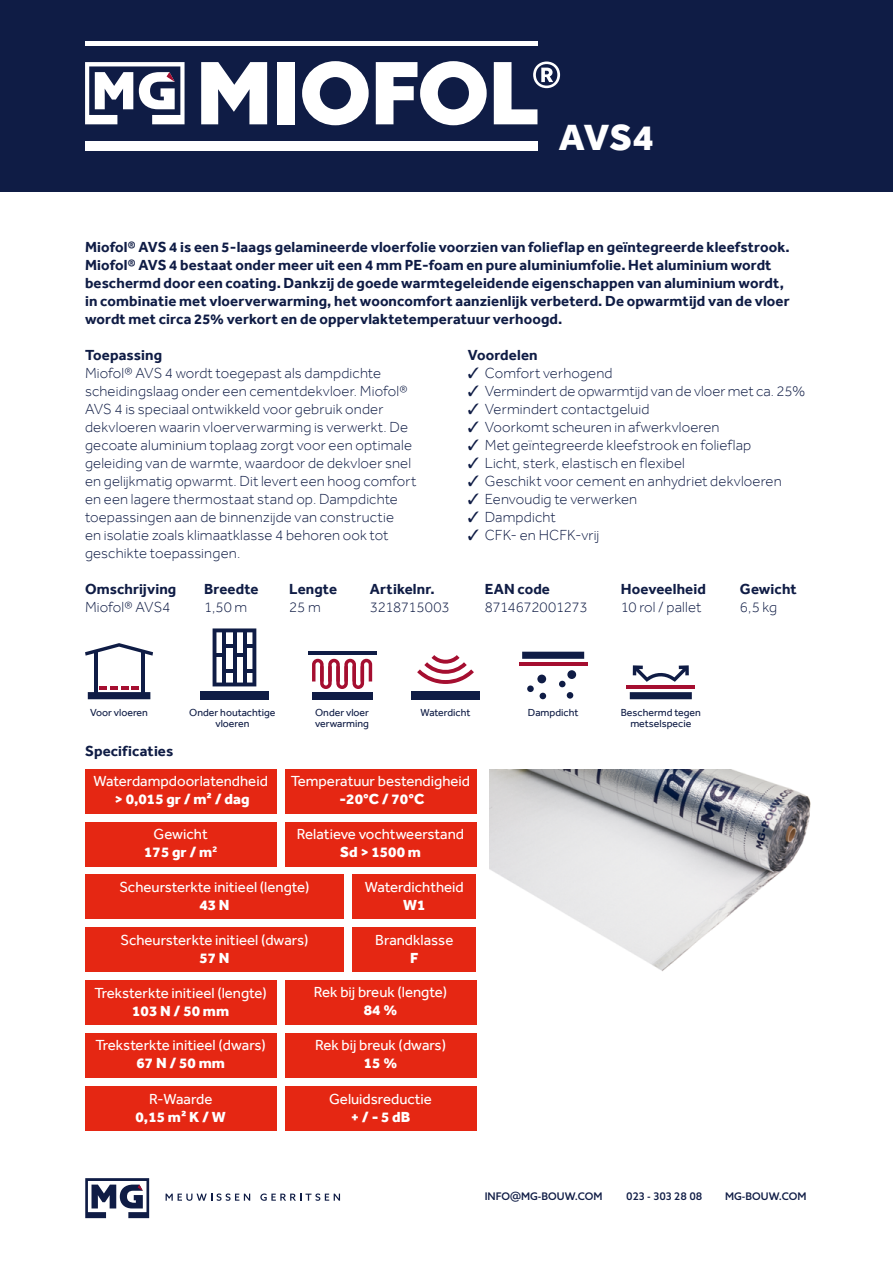
<style>
.page{position:relative;width:893px;height:1263px;background:#fff}
.page>*{position:absolute;margin:0;border:0;box-sizing:border-box;transform-origin:0 0}
.t1{font:800 37.5px "Effra";color:#fff}
.t2{font:300 15px/18px "Effra";letter-spacing:.01em;color:#0f1c45}
.t3{font:700 15px/18px "Effra";letter-spacing:.01em;color:#0f1c45}
.t4{font:15px/18px "Effra";color:#fff;text-align:center}
.t5{font:800 15px "Effra";color:#fff}
.t6{font:300 15px "Effra";letter-spacing:-.025em;color:#0f1c45}
.t7{font:10.5px/10.5px "Effra";color:#0f1c45;text-align:center}
.t8{font:500 10.5px "Azo Sans";color:#0f1c45}
.s1{font-weight:800}
.s2{font-size:13.5px}
</style>
<div class="page">
<div style="left:0;top:0;width:893px;height:191px;background:#0f1c45"></div>
<svg style="left:201px;top:62px;width:66px;height:62px"></svg>
<div style="left:277px;top:62px;width:18px;height:62px;background:#fff"></div>
<svg style="left:302px;top:61px;width:67px;height:64px"></svg>
<svg style="left:376px;top:61px;width:111px;height:64px"></svg>
<svg style="left:494px;top:62px;width:66px;height:62px"></svg>
<div style="left:85px;top:141px;width:452px;height:9px;background:#fff"></div>
<hr style="left:85px;top:41px;width:452px;height:4px;background:#fff">
<svg style="left:85px;top:62px;width:100px;height:62px"></svg>
<svg style="left:166px;top:1193px;width:84px;height:8px"></svg>
<svg style="left:260px;top:1193px;width:80px;height:8px"></svg>
<svg style="left:85px;top:1178px;width:64px;height:40px"></svg>
<img style="left:490px;top:769px;width:321px;height:202px">
<div style="left:285px;top:769px;width:191px;height:44px;background:#e52713"></div>
<div style="left:85px;top:822px;width:191px;height:44px;background:#e52713"></div>
<div style="left:352px;top:875px;width:124px;height:44px;background:#e52713"></div>
<div style="left:85px;top:875px;width:259px;height:44px;background:#e52713"></div>
<div style="left:285px;top:822px;width:191px;height:44px;background:#e52713"></div>
<div style="left:85px;top:928px;width:259px;height:44px;background:#e52713"></div>
<div style="left:352px;top:928px;width:124px;height:44px;background:#e52713"></div>
<div style="left:85px;top:981px;width:191px;height:44px;background:#e52713"></div>
<div style="left:285px;top:980px;width:191px;height:45px;background:#e52713"></div>
<div style="left:85px;top:1033px;width:191px;height:45px;background:#e52713"></div>
<div style="left:85px;top:1086px;width:191px;height:45px;background:#e52713"></div>
<div style="left:85px;top:769px;width:191px;height:44px;background:#e52713"></div>
<div style="left:285px;top:1033px;width:191px;height:45px;background:#e52713"></div>
<div style="left:285px;top:1086px;width:191px;height:45px;background:#e52713"></div>
<div style="left:200px;top:691px;width:68px;height:8px;background:#0f1c45"></div>
<svg style="left:213px;top:628px;width:43px;height:58px"></svg>
<div style="left:411px;top:691px;width:69px;height:8px;background:#0f1c45"></div>
<svg style="left:417px;top:655px;width:57px;height:29px"></svg>
<hr style="left:308px;top:651px;width:68px;height:4px;background:#0f1c45">
<div style="left:312px;top:692px;width:61px;height:7px;background:#0f1c45"></div>
<svg style="left:312px;top:658px;width:61px;height:31px"></svg>
<svg style="left:522px;top:652px;width:62px;height:7px"></svg>
<hr style="left:519px;top:662px;width:68px;height:4px;background:#a50e30">
<div style="left:537px;top:675px;width:9px;height:8px;background:#0f1c45;border-radius:50%"></div>
<div style="left:567px;top:670px;width:9px;height:9px;background:#0f1c45;border-radius:50%"></div>
<svg style="left:540px;top:693px;width:6px;height:6px"></svg>
<div style="left:527px;top:685px;width:7px;height:7px;background:#0f1c45;border-radius:50%"></div>
<div style="left:559px;top:681px;width:7px;height:6px;background:#0f1c45;border-radius:50%"></div>
<div style="left:567px;top:692px;width:6px;height:7px;background:#0f1c45;border-radius:50%"></div>
<svg style="left:630px;top:692px;width:62px;height:7px"></svg>
<hr style="left:627px;top:685px;width:68px;height:4px;background:#a50e30">
<svg style="left:633px;top:665px;width:56px;height:17px"></svg>
<svg style="left:85px;top:643px;width:68px;height:13px"></svg>
<hr style="left:94px;top:652px;width:3px;height:45px;background:#0f1c45">
<hr style="left:141px;top:652px;width:3px;height:45px;background:#0f1c45">
<svg style="left:88px;top:686px;width:62px;height:13px"></svg>
<h1 class="t1" style="left:559px;top:115px;width:97px">AVS4</h1>
<p class="t3" style="left:85px;top:238px;width:706px">Miofol® AVS 4 is een 5-laags gelamineerde vloerfolie voorzien van folieflap en geïntegreerde kleefstrook.<br>Miofol® AVS 4 bestaat onder meer uit een 4 mm PE-foam en pure aluminiumfolie. Het aluminium wordt beschermd door een coating. Dankzij de goede warmtegeleidende eigenschappen van aluminium wordt, in combinatie met vloerverwarming, het wooncomfort aanzienlijk verbeterd. De opwarmtijd van de vloer wordt met circa 25% verkort en de oppervlaktetemperatuur verhoogd.</p>
<p class="t3" style="left:85px;top:346px;width:79px">Toepassing</p>
<p class="t2" style="left:85px;top:364px;width:333px">Miofol® AVS 4 wordt toegepast als dampdichte scheidingslaag onder een cementdekvloer. Miofol® AVS 4 is speciaal ontwikkeld voor gebruik onder dekvloeren waarin vloerverwarming is verwerkt. De gecoate aluminium toplaag zorgt voor een optimale geleiding van de warmte, waardoor de dekvloer snel en gelijkmatig opwarmt. Dit levert een hoog comfort en een lagere thermostaat stand op. Dampdichte toepassingen aan de binnenzijde van constructie<br>en isolatie zoals klimaatklasse 4 behoren ook tot geschikte toepassingen.</p>
<p class="t3" style="left:468px;top:346px;width:71px">Voordelen</p>
<p class="t2" style="left:468px;top:364px;width:146px">✓ Comfort verhogend</p>
<p class="t2" style="left:468px;top:382px;width:339px">✓ Vermindert de opwarmtijd van de vloer met ca. 25%</p>
<p class="t2" style="left:468px;top:400px;width:183px">✓ Vermindert contactgeluid</p>
<p class="t2" style="left:468px;top:418px;width:253px">✓ Voorkomt scheuren in afwerkvloeren</p>
<p class="t2" style="left:468px;top:436px;width:285px">✓ Met geïntegreerde kleefstrook en folieflap</p>
<p class="t2" style="left:468px;top:454px;width:219px">✓ Licht, sterk, elastisch en flexibel</p>
<p class="t2" style="left:468px;top:472px;width:315px">✓ Geschikt voor cement en anhydriet dekvloeren</p>
<p class="t2" style="left:468px;top:490px;width:171px">✓ Eenvoudig te verwerken</p>
<p class="t2" style="left:468px;top:508px;width:90px">✓ Dampdicht</p>
<p class="t2" style="left:468px;top:526px;width:133px">✓ CFK- en HCFK-vrij</p>
<p class="t3" style="left:85px;top:580px;width:93px">Omschrijving</p>
<p class="t3" style="left:204px;top:580px;width:56px">Breedte</p>
<p class="t3" style="left:289px;top:580px;width:49px">Lengte</p>
<p class="t3" style="left:370px;top:580px;width:66px">Artikelnr.</p>
<p class="t3" style="left:485px;top:580px;width:67px">EAN code</p>
<p class="t3" style="left:621px;top:580px;width:87px">Hoeveelheid</p>
<p class="t3" style="left:740px;top:580px;width:58px">Gewicht</p>
<p class="t2" style="left:85px;top:598px;width:87px">Miofol® AVS4</p>
<p class="t2" style="left:204px;top:598px;width:45px">1,50 m</p>
<p class="t2" style="left:289px;top:598px;width:33px">25 m</p>
<p class="t6" style="left:370px;top:598px;width:81px">3218715003</p>
<p class="t6" style="left:485px;top:598px;width:104px">8714672001273</p>
<p class="t2" style="left:621px;top:598px;width:82px">10 rol / pallet</p>
<p class="t2" style="left:740px;top:598px;width:39px">6,5 kg</p>
<p class="t7" style="left:90px;top:707px;width:59px">Voor vloeren</p>
<p class="t3" style="left:85px;top:742px;width:90px">Specificaties</p>
<p class="t7" style="left:189px;top:707px;width:88px">Onder houtachtige vloeren</p>
<p class="t7" style="left:421px;top:707px;width:51px">Waterdicht</p>
<p class="t7" style="left:528px;top:707px;width:52px">Dampdicht</p>
<p class="t7" style="left:621px;top:707px;width:82px">Beschermd tegen metselspecie</p>
<p class="t7" style="left:315px;top:707px;width:55px;text-align:left">Onder vloer verwarming</p>
<p class="t4" style="left:94px;top:772px;width:176px">Waterdampdoorlatendheid</p>
<p class="t5" style="left:115px;top:790px;width:136px">&gt; 0,015 gr / m² / dag</p>
<p class="t4" style="left:144px;top:825px;width:75px">Gewicht<br><span class="s1">175 gr / m</span><sup>2</sup></p>
<p class="t4" style="left:291px;top:772px;width:181px">Temperatuur bestendigheid</p>
<p class="t5" style="left:339px;top:790px;width:86px">-20°C / 70°C</p>
<p class="t4" style="left:297px;top:825px;width:169px">Relatieve vochtweerstand</p>
<p class="t5" style="left:340px;top:843px;width:82px">Sd &gt; 1500 m</p>
<p class="t4" style="left:119px;top:877px;width:192px">Scheursterkte initieel (lengte)</p>
<p class="t5" style="left:199px;top:896px;width:32px">43 N</p>
<p class="t4" style="left:120px;top:930px;width:189px">Scheursterkte initieel (dwars)</p>
<p class="t5" style="left:199px;top:949px;width:32px">57 N</p>
<p class="t4" style="left:365px;top:877px;width:101px">Waterdichtheid</p>
<p class="t5" style="left:403px;top:896px;width:24px">W1</p>
<p class="t4" style="left:375px;top:930px;width:80px">Brandklasse</p>
<p class="t5" style="left:410px;top:949px;width:10px">F</p>
<p class="t4" style="left:94px;top:983px;width:174px">Treksterkte initieel (lengte)</p>
<p class="t5" style="left:132px;top:1002px;width:98px">103 N / 50 mm</p>
<p class="t4" style="left:96px;top:1036px;width:172px">Treksterkte initieel (dwars)</p>
<p class="t5" style="left:136px;top:1054px;width:90px">67 N / 50 mm</p>
<p class="t4" style="left:149px;top:1089px;width:65px">R-Waarde</p>
<p class="t5" style="left:136px;top:1107px;width:92px">0,15 m² K / W</p>
<p class="t4" style="left:314px;top:983px;width:135px">Rek bij breuk (lengte)</p>
<p class="t5" style="left:364px;top:1001px;width:35px">84 %</p>
<p class="t4" style="left:315px;top:1036px;width:132px">Rek bij breuk (dwars)</p>
<p class="t5" style="left:364px;top:1054px;width:35px">15 %</p>
<p class="t4" style="left:329px;top:1089px;width:104px">Geluidsreductie</p>
<p class="t5" style="left:351px;top:1107px;width:61px">+ / - 5 dB</p>
<p class="t8" style="left:485px;top:1190px;width:119px">INFO<span class="s2">@</span>MG-BOUW.COM</p>
<p class="t8" style="left:626px;top:1190px;width:78px">023 - 303 28 08</p>
<p class="t8" style="left:725px;top:1190px;width:83px">MG-BOUW.COM</p>
</div>
